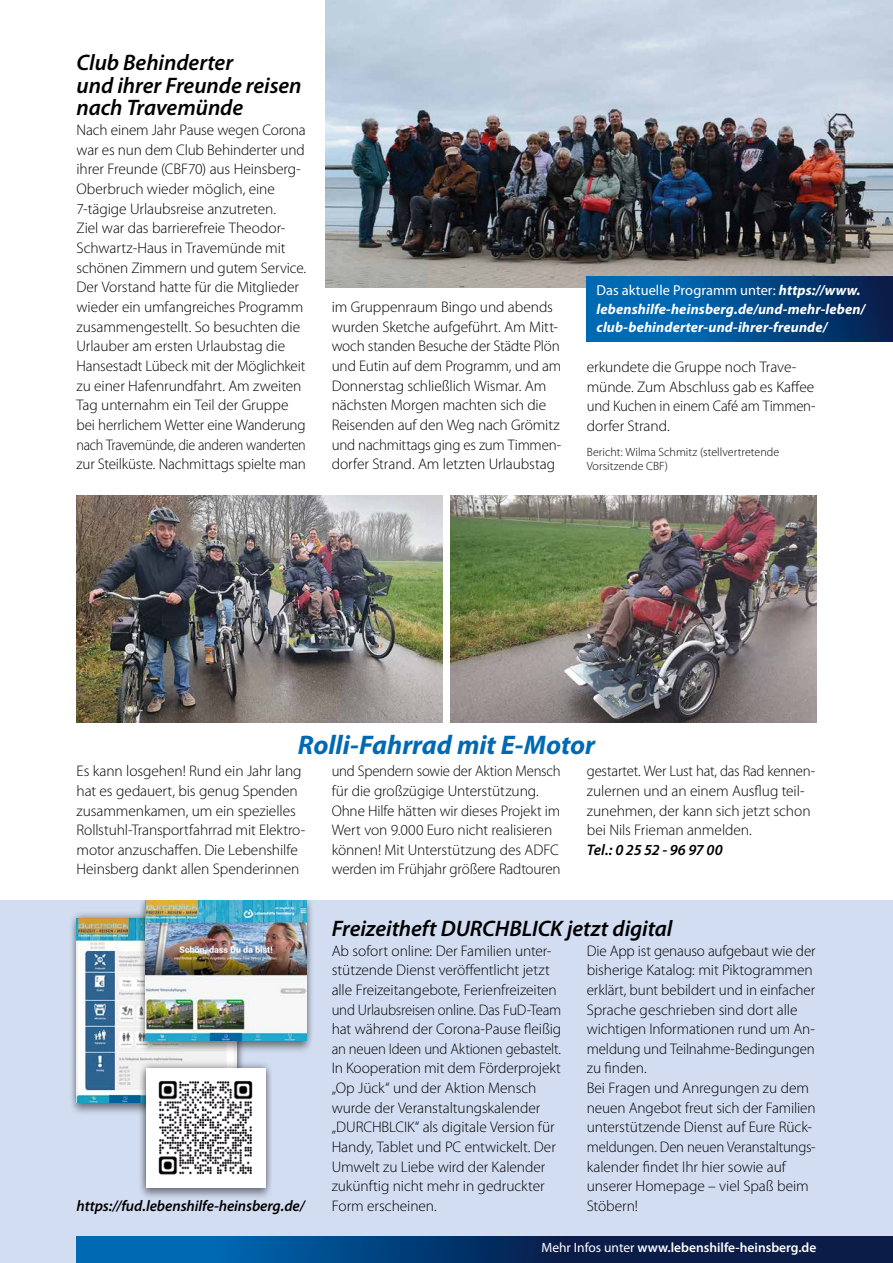
<style>
.page{position:relative;width:893px;height:1263px;background:#fff}
.page>*{position:absolute;margin:0;border:0;box-sizing:border-box;transform-origin:0 0}
.t1{font:italic 700 27px "Myriad Pro";color:#0069b4}
.t2{font:italic 600 22.5px/22.5px "Myriad Pro";letter-spacing:-.005em;color:#000}
.t3{font:300 15.3px/19.6px "Myriad Pro";letter-spacing:-.005em;color:#000}
.t4{font:300 15.3px/19.6px "Myriad Pro";letter-spacing:-.005em;color:#000;scale:.95 1}
.t5{font:300 15.3px/19.6px "Myriad Pro";letter-spacing:-.005em;color:#000;scale:.96 1}
.t6{font:italic 600 15.3px "Myriad Pro";letter-spacing:-.005em;color:#000}
.t7{font:italic 700 14.4px/18.8px "Myriad Pro";letter-spacing:.01em;color:#fff}
.t8{font:600 13.5px "Myriad Pro";color:#fff}
.t9{font:300 12px/13.5px "Myriad Pro";letter-spacing:.005em;color:#000}
.s1{font-weight:400;font-style:normal}
.s2{font-weight:400}
</style>
<div class="page">
<div style="left:0;top:901px;width:893px;height:362px;background:#d3ddf2"></div>
<div style="left:69px;top:910px;width:175px;height:200px;background:#000;opacity:.44"></div>
<img style="left:77px;top:918px;width:160px;height:184px">
<div style="left:139px;top:901px;width:174px;height:153px;background:#000;opacity:.33"></div>
<div style="left:138px;top:901px;width:176px;height:147px;background:#000;opacity:.44"></div>
<img style="left:146px;top:901px;width:160px;height:140px">
<div style="left:138px;top:1066px;width:135px;height:135px;background:#000;opacity:.33"></div>
<div style="left:138px;top:1060px;width:135px;height:135px;background:#000;opacity:.44"></div>
<div style="left:146px;top:1067px;width:119px;height:120px;background:#fff"></div>
<img style="left:158px;top:1080px;width:95px;height:95px">
<img style="left:325px;top:0;width:568px;height:287px">
<svg style="left:587px;top:276px;width:306px;height:65px;background:#014d8e"></svg>
<img style="left:451px;top:496px;width:365px;height:226px">
<img style="left:77px;top:496px;width:365px;height:226px">
<svg style="left:77px;top:1237px;width:816px;height:26px;background:#053871"></svg>
<h2 class="t2" style="left:77px;top:52px;width:227px">Club Behinderter<br>und ihrer Freunde reisen nach Travemünde</h2>
<p class="t3" style="left:77px;top:120px;width:231px">Nach einem Jahr Pause wegen Corona war es nun dem Club Behinderter und ihrer Freunde (CBF70) aus Heinsberg-Oberbruch wieder möglich, eine 7-tägige Urlaubsreise anzutreten.<br>Ziel war das barrierefreie Theodor-Schwartz-Haus in Travemünde mit schönen Zimmern und gutem Service.<br>Der Vorstand hatte für die Mitglieder wieder ein umfangreiches Programm zusammengestellt. So besuchten die Urlauber am ersten Urlaubstag die Hansestadt Lübeck mit der Möglichkeit zu einer Hafenrundfahrt. Am zweiten Tag unternahm ein Teil der Gruppe bei herrlichem Wetter eine Wanderung nach Travemünde, die anderen wanderten zur Steilküste. Nachmittags spielte man</p>
<p class="t3" style="left:332px;top:297px;width:231px">im Gruppenraum Bingo und abends wurden Sketche aufgeführt. Am Mitt&shy;woch standen Besuche der Städte Plön und Eutin auf dem Programm, und am Donnerstag schließlich Wismar. Am nächsten Morgen machten sich die Reisenden auf den Weg nach Grömitz und nachmittags ging es zum Timmen&shy;dorfer Strand. Am letzten Urlaubstag</p>
<p class="t7" style="left:597px;top:281px;width:270px"><span class="s1">Das aktuelle Programm unter:</span> https://www. lebenshilfe-heinsberg.de/und-mehr-leben/ club-behinderter-und-ihrer-freunde/</p>
<p class="t3" style="left:587px;top:357px;width:230px">erkundete die Gruppe noch Trave&shy;münde. Zum Abschluss gab es Kaffee und Kuchen in einem Café am Timmen&shy;dorfer Strand.</p>
<p class="t9" style="left:587px;top:446px;width:194px">Bericht: Wilma Schmitz (stellvertretende<br>Vorsitzende CBF)</p>
<h1 class="t1" style="left:298px;top:730px;width:299px">Rolli-Fahrrad mit E-Motor</h1>
<p class="t3" style="left:77px;top:761px;width:230px">Es kann losgehen! Rund ein Jahr lang hat es gedauert, bis genug Spenden zusammenkamen, um ein spezielles Rollstuhl-Transportfahrrad mit Elektro&shy;motor anzuschaffen. Die Lebenshilfe Heinsberg dankt allen Spenderinnen</p>
<p class="t4" style="left:332px;top:761px;width:243px">und Spendern sowie der Aktion Mensch für die großzügige Unterstützung.<br>Ohne Hilfe hätten wir dieses Projekt im Wert von 9.000 Euro nicht realisieren können! Mit Unterstützung des ADFC werden im Frühjahr größere Radtouren</p>
<p class="t5" style="left:587px;top:761px;width:239px">gestartet. Wer Lust hat, das Rad kennen&shy;zulernen und an einem Ausflug teil&shy;zunehmen, der kann sich jetzt schon bei Nils Frieman anmelden.</p>
<p class="t6" style="left:587px;top:841px;width:137px">Tel.: 0 25 52 - 96 97 00</p>
<p class="t6" style="left:77px;top:1198px;width:230px">https://fud.lebenshilfe-heinsberg.de/</p>
<h2 class="t2" style="left:332px;top:917px;width:342px">Freizeitheft DURCHBLICK jetzt digital</h2>
<p class="t3" style="left:332px;top:941px;width:231px">Ab sofort online: Der Familien unter&shy;stützende Dienst veröffentlicht jetzt alle Freizeitangebote, Ferienfreizeiten und Urlaubsreisen online. Das FuD-Team hat während der Corona-Pause fleißig an neuen Ideen und Aktionen gebastelt.<br>In Kooperation mit dem Förderprojekt „Op Jück“ und der Aktion Mensch wurde der Veranstaltungskalender „DURCHBLCIK“ als digitale Version für Handy, Tablet und PC entwickelt. Der Umwelt zu Liebe wird der Kalender zukünftig nicht mehr in gedruckter Form erscheinen.</p>
<p class="t3" style="left:587px;top:941px;width:230px">Die App ist genauso aufgebaut wie der bisherige Katalog: mit Piktogrammen erklärt, bunt bebildert und in einfacher<br>Sprache geschrieben sind dort alle wichtigen Informationen rund um An&shy;meldung und Teilnahme-Bedingungen zu finden.<br>Bei Fragen und Anregungen zu dem neuen Angebot freut sich der Familien unterstützende Dienst auf Eure Rück&shy;meldungen. Den neuen Veranstaltungs&shy;kalender findet Ihr hier sowie auf unserer Homepage – viel Spaß beim<br>Stöbern!</p>
<p class="t8" style="left:541px;top:1239px;width:277px"><span class="s2">Mehr Infos unter</span> www.lebenshilfe-heinsberg.de</p>
</div>
